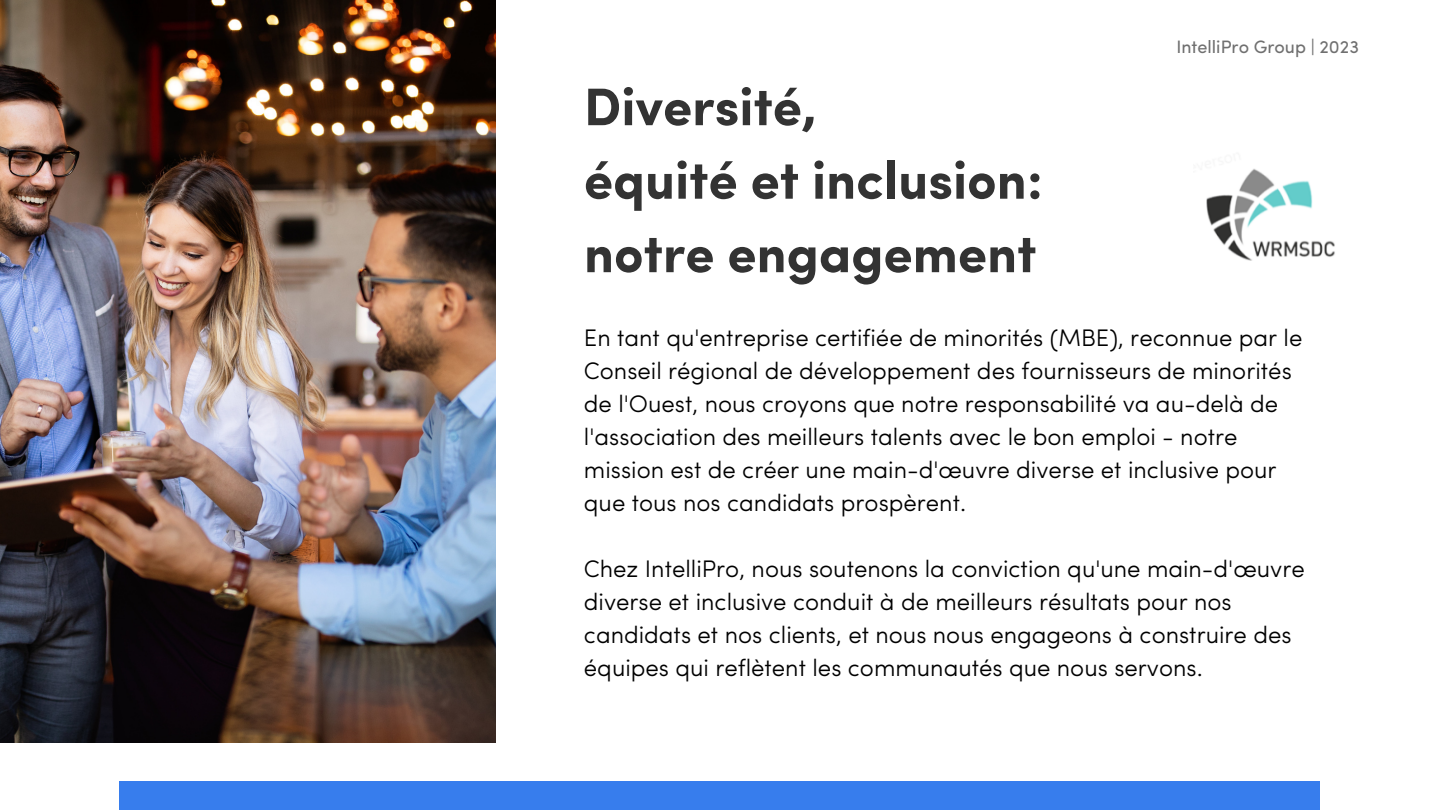
<style>
.page{position:relative;width:1440px;height:810px;background:#fff}
.page>*{position:absolute;margin:0;border:0;box-sizing:border-box;transform-origin:0 0}
.t1{font:700 53px/73.5px "Sofia Pro";color:#333}
.t2{font:300 24px/33px "Sofia Pro";color:#000}
.t3{font:18px "Sofia Pro";color:#707070}
</style>
<div class="page">
<img style="left:0;top:0;width:496px;height:743px">
<img style="left:1206px;top:168px;width:129px;height:93px">
<div style="left:119px;top:781px;width:1201px;height:29px;background:#377ded"></div>
<h1 class="t1" style="left:584px;top:75px;width:461px">Diversité,<br>équité et inclusion: notre engagement</h1>
<p class="t3" style="left:1176px;top:39px;width:184px">IntelliPro Group | 2023</p>
<p class="t2" style="left:584px;top:323px;width:720px">En tant qu'entreprise certifiée de minorités (MBE), reconnue par le Conseil régional de développement des fournisseurs de minorités de l'Ouest, nous croyons que notre responsabilité va au-delà de l'association des meilleurs talents avec le bon emploi - notre mission est de créer une main-d'œuvre diverse et inclusive pour que tous nos candidats prospèrent.</p>
<p class="t2" style="left:584px;top:554px;width:722px">Chez IntelliPro, nous soutenons la conviction qu'une main-d'œuvre diverse et inclusive conduit à de meilleurs résultats pour nos candidats et nos clients, et nous nous engageons à construire des équipes qui reflètent les communautés que nous servons.</p>
</div>
